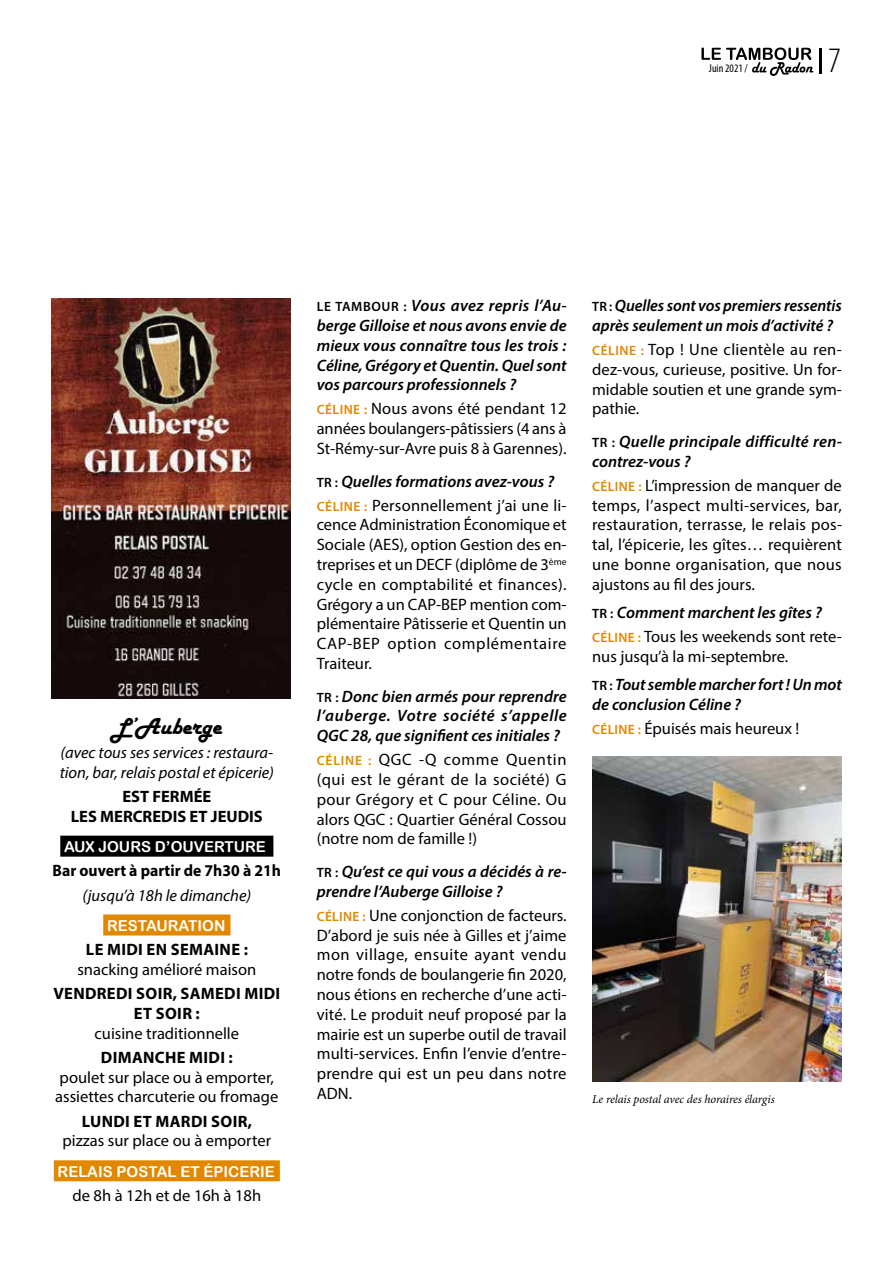
<style>
.page{position:relative;width:893px;height:1263px;background:#fff}
.page>*{position:absolute;margin:0;border:0;box-sizing:border-box;transform-origin:0 0}
.t1{font:300 condensed 35.85px "Myriad Pro";color:#000}
.t2{font:24px "Harlow Solid";color:#000}
.t3{font:16.5px/19.8px "Myriad Pro";color:#000;text-align:justify}
.t4{font:italic 600 16.5px/19.8px "Myriad Pro";color:#000}
.t5{font:700 16.5px/19.8px "Myriad Pro";color:#000;text-align:center}
.t6{font:italic 16.5px/19.8px "Myriad Pro";color:#000}
.t7{font:700 16.5px "Myriad Pro";color:#000;scale:.95 1}
.t8{font:15px "Arial Rounded MT Bold";color:#fff}
.t9{font:italic 12px "Minion Pro";letter-spacing:-.01em;color:#000}
.t10{font:condensed 11.55px "Myriad Pro";color:#000}
.s1{color:#000}
.s2{color:#e18800}
.s3{font-style:normal;font-size:13.5px}
.s4{font-weight:600;font-size:13.5px;color:#e18800}
.s5{font-style:normal;font-size:13.5px;color:#e18800}
.s6{font-weight:400;font-style:normal}
</style>
<div class="page">
<svg style="left:701px;top:48px;width:112px;height:28px"></svg>
<hr style="left:819px;top:48px;width:3px;height:25px;background:#000">
<img style="left:51px;top:299px;width:240px;height:399px">
<img style="left:592px;top:756px;width:250px;height:325px">
<div style="left:60px;top:836px;width:213px;height:21px;background:#000"></div>
<div style="left:103px;top:914px;width:127px;height:21px;background:#e18800"></div>
<div style="left:54px;top:1160px;width:226px;height:21px;background:#e18800"></div>
<p class="t10" style="left:709px;top:61px;width:41px">juin 2021 /</p>
<h1 class="t1" style="left:828px;top:39px;width:14px">7</h1>
<h2 class="t2" style="left:112px;top:713px;width:111px">L’Auberge</h2>
<p class="t6" style="left:60px;top:742px;width:216px">(avec tous ses services : restaura&shy;tion, bar, relais postal et épicerie)</p>
<p class="t5" style="left:71px;top:786px;width:194px">EST FERMÉE<br>LES MERCREDIS ET JEUDIS</p>
<p class="t8" style="left:64px;top:838px;width:211px">AUX JOURS D’OUVERTURE<span class="s1">_</span></p>
<p class="t7" style="left:53px;top:860px;width:242px">BAR OUVERT À PARTIR DE 7H30 À 21H</p>
<p class="t6" style="left:82px;top:885px;width:170px">(jusqu’à 18h le dimanche)</p>
<p class="t8" style="left:107px;top:917px;width:125px">RESTAURATION<span class="s2">-</span></p>
<p class="t5" style="left:86px;top:939px;width:31px">LE MIDI</p>
<p class="t5" style="left:147px;top:939px;width:36px">EN SEM</p>
<p class="t5" style="left:203px;top:939px;width:46px">AINE :</p>
<p class="t3" style="left:77px;top:959px;width:180px">snacking amélioré maison</p>
<p class="t5" style="left:53px;top:983px;width:42px">VENDREDI</p>
<p class="t5" style="left:136px;top:983px;width:76px">SOIR, SAMEDI</p>
<p class="t5" style="left:244px;top:983px;width:10px">MIDI</p>
<p class="t5" style="left:134px;top:1003px;width:67px">ET SOIR :</p>
<p class="t3" style="left:95px;top:1023px;width:146px">cuisine traditionnelle</p>
<p class="t5" style="left:101px;top:1047px;width:11px">DIM</p>
<p class="t5" style="left:132px;top:1047px;width:67px">ANCHE MIDI</p>
<p class="t5" style="left:229px;top:1047px;width:6px">:</p>
<p class="t3" style="left:55px;top:1067px;width:225px">poulet sur place ou à emporter, assiettes charcuterie ou fromage</p>
<p class="t5" style="left:82px;top:1110px;width:109px">LUNDI ET MARDI</p>
<p class="t5" style="left:211px;top:1110px;width:42px">SOIR,</p>
<p class="t3" style="left:63px;top:1130px;width:210px">pizzas sur place ou à emporter</p>
<p class="t8" style="left:58px;top:1163px;width:224px">RELAIS POSTAL ET ÉPICERIE<span class="s2">-</span></p>
<p class="t3" style="left:73px;top:1185px;width:190px">de 8h à 12h et de 16h à 18h</p>
<p class="t4" style="left:317px;top:295px;width:251px;text-align:justify"><span class="s3">LE TAMBOUR :</span> Vous avez repris l’Au&shy;berge Gilloise et nous avons envie de mieux vous connaître tous les trois :<br>Céline, Grégory et Quentin. Quel sont vos parcours professionnels ?</p>
<p class="t3" style="left:317px;top:399px;width:251px"><span class="s4">CÉLINE :</span> Nous avons été pendant 12 années boulangers-pâtissiers (4 ans à St-Rémy-sur-Avre puis 8 à Garennes).</p>
<p class="t4" style="left:317px;top:469px;width:251px;line-height:24px"><span class="s3">TR :</span> Quelles formations avez-vous ?<br><span class="s5">CÉLINE :</span> <span class="s6">Personnellement j’ai une li-</span></p>
<p class="t3" style="left:317px;top:515px;width:251px">cence Administration Économique et Sociale (AES), option Gestion des en&shy;treprises et un DECF (diplôme de 3<sup>ème </sup>cycle en comptabilité et finances).<br>Grégory a un CAP-BEP mention com&shy;plémentaire Pâtisserie et Quentin un CAP-BEP option complémentaire Traiteur.</p>
<p class="t4" style="left:317px;top:686px;width:251px;text-align:justify"><span class="s3">TR :</span> Donc bien armés pour reprendre l’auberge. Votre société s’appelle QGC 28, que signifient ces initiales ?</p>
<p class="t3" style="left:317px;top:749px;width:251px"><span class="s4">CÉLINE :</span> QGC -Q comme Quentin (qui est le gérant de la société) G pour Grégory et C pour Céline. Ou alors QGC : Quartier Général Cossou (notre nom de famille !)</p>
<p class="t4" style="left:317px;top:861px;width:251px"><span class="s3">TR :</span> Qu’est ce qui vous a décidés à re&shy;prendre l’Auberge Gilloise ?</p>
<p class="t3" style="left:317px;top:905px;width:251px"><span class="s4">CÉLINE :</span> Une conjonction de facteurs.<br>D’abord je suis née à Gilles et j’aime mon village, ensuite ayant vendu notre fonds de boulangerie fin 2020, nous étions en recherche d’une acti&shy;vité. Le produit neuf proposé par la mairie est un superbe outil de travail multi-services. Enfin l’envie d’entre&shy;prendre qui est un peu dans notre ADN.</p>
<p class="t4" style="left:592px;top:295px;width:251px"><span class="s3">TR :</span> Quelles sont vos premiers ressentis après seulement un mois d’activité ?</p>
<p class="t3" style="left:592px;top:339px;width:251px"><span class="s4">CÉLINE :</span> Top ! Une clientèle au ren&shy;dez-vous, curieuse, positive. Un for&shy;midable soutien et une grande sym&shy;pathie.</p>
<p class="t4" style="left:592px;top:431px;width:251px"><span class="s3">TR :</span> Quelle principale difficulté ren&shy;contrez-vous ?</p>
<p class="t3" style="left:592px;top:475px;width:251px"><span class="s4">CÉLINE :</span> L’impression de manquer de temps, l’aspect multi-services, bar, restauration, terrasse, le relais pos&shy;tal, l’épicerie, les gîtes… requièrent une bonne organisation, que nous ajustons au fil des jours.</p>
<p class="t4" style="left:592px;top:600px;width:251px;line-height:24px"><span class="s3">TR :</span> Comment marchent les gîtes ?<br><span class="s5">CÉLINE :</span> <span class="s6">Tous les weekends sont rete-</span></p>
<p class="t4" style="left:592px;top:642px;width:251px;line-height:28.3px"><span class="s6">nus jusqu’à la mi-septembre.<br></span><span class="s3">TR :</span> Tout semble marcher fort ! Un mot</p>
<p class="t4" style="left:592px;top:692px;width:209px;line-height:24px">de conclusion Céline ?<br><span class="s5">CÉLINE :</span> <span class="s6">Épuisés mais heureux !</span></p>
<p class="t9" style="left:592px;top:1090px;width:184px">Le relais postal avec des horaires élargis</p>
</div>
